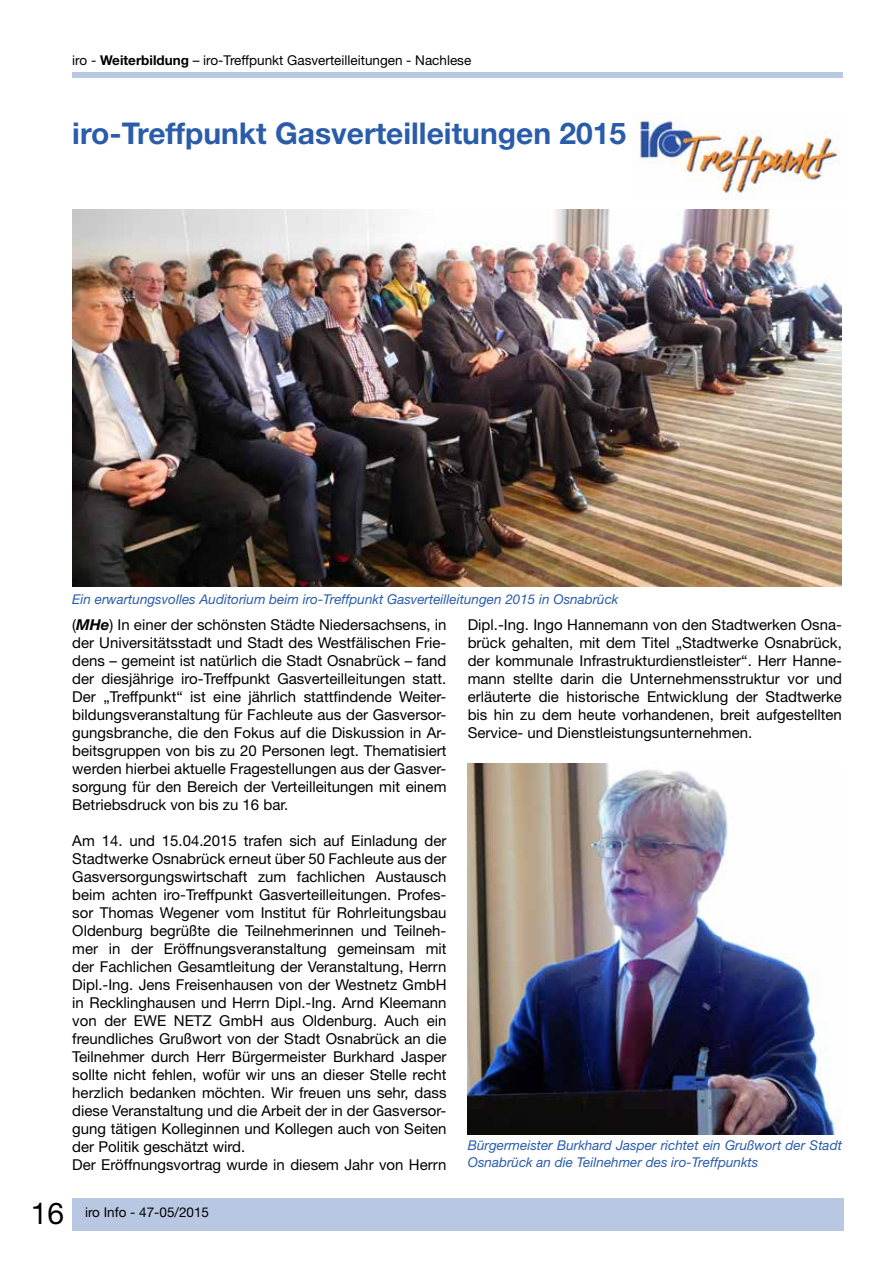
<style>
.page{position:relative;width:893px;height:1263px;background:#fff}
.page>*{position:absolute;margin:0;border:0;box-sizing:border-box;transform-origin:0 0}
.t1{font:700 30px "Helvetica Neue LT Std";color:#2a5caa}
.t2{font:30px "Helvetica Neue LT Std";color:#000}
.t3{font:15px/18px "Helvetica Neue LT Std";color:#000;text-align:justify}
.t4{font:italic 13.5px/16.2px "Helvetica Neue LT Std";color:#2a5caa}
.t5{font:13.5px "Helvetica Neue LT";color:#000}
.t6{font:13.5px "Helvetica Neue LT Std";color:#000}
.s1{font-weight:700}
.s2{font-weight:700;font-style:italic}
</style>
<div class="page">
<div style="left:72px;top:1198px;width:771px;height:33px;background:#b9c8e2"></div>
<div style="left:72px;top:72px;width:770px;height:6px;background:#b9c8e2"></div>
<img style="left:635px;top:116px;width:205px;height:83px">
<img style="left:72px;top:209px;width:770px;height:378px">
<img style="left:468px;top:764px;width:374px;height:370px">
<p class="t5" style="left:72px;top:52px;width:401px">iro - <span class="s1">Weiterbildung</span> – iro-Treffpunkt Gasverteilleitungen - Nachlese</p>
<h1 class="t1" style="left:72px;top:115px;width:555px">iro-Treffpunkt Gasverteilleitungen 2015</h1>
<p class="t4" style="left:72px;top:591px;width:548px">Ein erwartungsvolles Auditorium beim iro-Treffpunkt Gasverteilleitungen 2015 in Osnabrück</p>
<p class="t3" style="left:72px;top:615px;width:376px">(<span class="s2">MHe</span>) In einer der schönsten Städte Niedersachsens, in der Universitätsstadt und Stadt des Westfälischen Frie&shy;dens – gemeint ist natürlich die Stadt Osnabrück – fand der diesjährige iro-Treffpunkt Gasverteilleitungen statt.<br>Der „Treffpunkt“ ist eine jährlich stattfindende Weiter&shy;bildungsveranstaltung für Fachleute aus der Gasversor&shy;gungsbranche, die den Fokus auf die Diskussion in Ar&shy;beitsgruppen von bis zu 20 Personen legt. Thematisiert werden hierbei aktuelle Fragestellungen aus der Gasver&shy;sorgung für den Bereich der Verteilleitungen mit einem Betriebsdruck von bis zu 16 bar.</p>
<p class="t3" style="left:72px;top:831px;width:376px;text-align:left">Am 14. und 15.04.2015 trafen sich auf Einladung der Stadtwerke Osnabrück erneut über 50 Fachleute aus der Gasversorgungswirtschaft zum fachlichen Austausch beim achten iro-Treffpunkt Gasverteilleitungen. Profes&shy;sor Thomas Wegener vom Institut für Rohrleitungsbau Oldenburg begrüßte die Teilnehmerinnen und Teilneh&shy;mer in der Eröffnungsveranstaltung gemeinsam mit der Fachlichen Gesamtleitung der Veranstaltung, Herrn Dipl.-Ing. Jens Freisenhausen von der Westnetz GmbH in Recklinghausen und Herrn Dipl.-Ing. Arnd Kleemann von der EWE NETZ GmbH aus Oldenburg. Auch ein freundliches Grußwort von der Stadt Osnabrück an die Teilnehmer durch Herr Bürgermeister Burkhard Jasper sollte nicht fehlen, wofür wir uns an dieser Stelle recht herzlich bedanken möchten. Wir freuen uns sehr, dass diese Veranstaltung und die Arbeit der in der Gasversor&shy;gung tätigen Kolleginnen und Kollegen auch von Seiten der Politik geschätzt wird.<br>Der Eröffnungsvortrag wurde in diesem Jahr von Herrn</p>
<h1 class="t2" style="left:31px;top:1195px;width:35px">16</h1>
<p class="t6" style="left:85px;top:1204px;width:126px">iro Info - 47-05/2015</p>
<p class="t3" style="left:468px;top:615px;width:376px">Dipl.-Ing. Ingo Hannemann von den Stadtwerken Osna&shy;brück gehalten, mit dem Titel „Stadtwerke Osnabrück, der kommunale Infrastrukturdienstleister“. Herr Hanne&shy;mann stellte darin die Unternehmensstruktur vor und erläuterte die historische Entwicklung der Stadtwerke bis hin zu dem heute vorhandenen, breit aufgestellten Service- und Dienstleistungsunternehmen.</p>
<p class="t4" style="left:468px;top:1137px;width:376px">Bürgermeister Burkhard Jasper richtet ein Grußwort der Stadt<br>Osnabrück an die Teilnehmer des iro-Treffpunkts</p>
</div>
